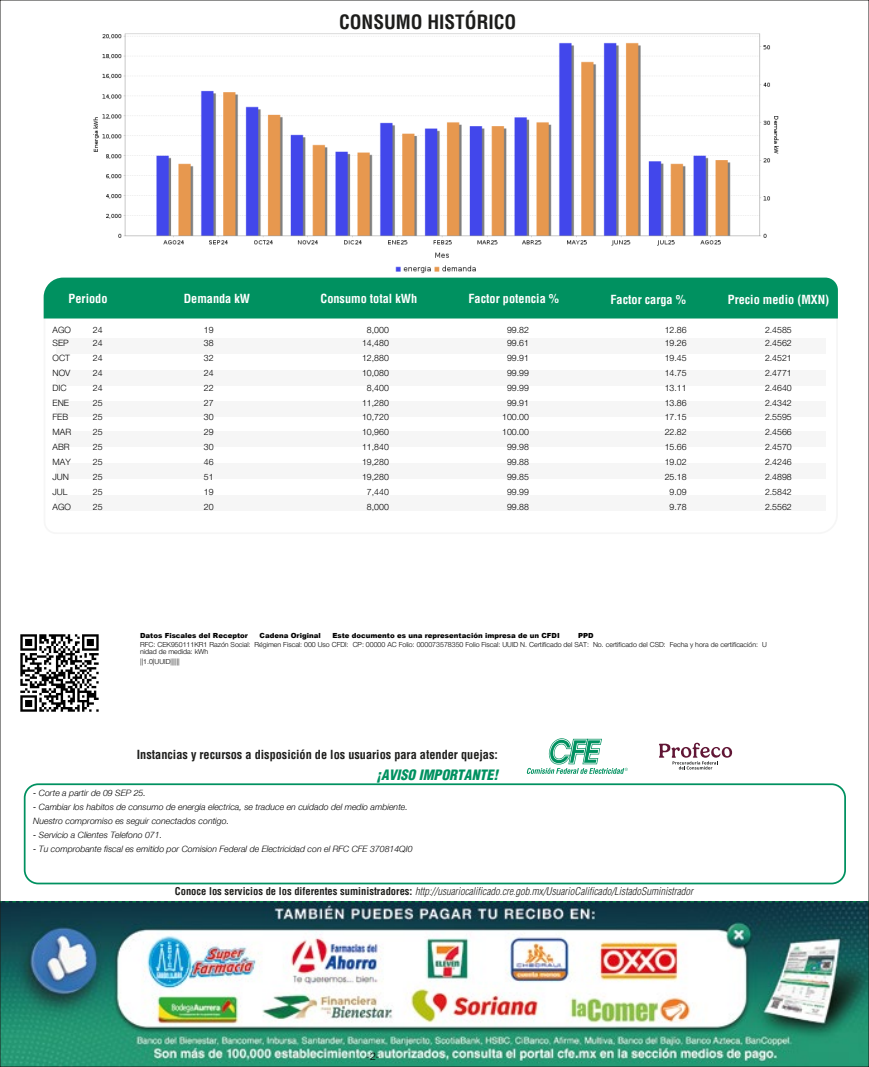
<style>
.page{position:relative;width:869px;height:1067px;background:#fff}
.page>*{position:absolute;margin:0;border:0;box-sizing:border-box;transform-origin:0 0}
.t1{font:700 condensed 19.25px "Helvetica LT Std";color:#1d1d1b}
.t2{font:italic 900 condensed 14px "Helvetica LT Std";color:#009160}
.t3{font:700 condensed 12.25px "Helvetica LT Std";color:#fff}
.t4{font:700 condensed 12.25px "Helvetica LT Std";color:#1d1d1b}
.t5{font:italic 300 condensed 10.5px "Helvetica LT Std";color:#1d1d1b}
.t6{font:300 10.5px "Helvetica Neue Cyr";color:#000}
.t7{font:300 8.75px "Helvetica Neue Cyr";color:#000}
.t8{font:italic 8.75px/14px "Helvetica Neue";color:#000}
.t9{font:300 7px/7px "Helvetica Neue Cyr";color:#000}
.t10{font:900 7px "Arial";color:#000}
.s1{font-weight:700;font-style:normal}
</style>
<div class="page">
<div style="left:44px;top:277px;width:793px;height:41px;background:#009160"></div>
<div style="left:24px;top:783px;width:821px;height:101px;border:2px solid #009160;border-radius:14px"></div>
<img style="left:2px;top:902px;width:864px;height:163px">
<svg style="left:659px;top:742px;width:72px;height:27px"></svg>
<svg style="left:526px;top:738px;width:101px;height:36px"></svg>
<svg style="left:2px;top:901px;width:864px;height:1px"></svg>
<img style="left:20px;top:634px;width:79px;height:78px">
<img style="left:93px;top:33px;width:686px;height:241px">
<h1 class="t1" style="left:339px;top:10px;width:179px">CONSUMO HISTÓRICO</h1>
<h3 class="t3" style="left:69px;top:291px;width:40px">Periodo</h3>
<h3 class="t3" style="left:184px;top:291px;width:68px">Demanda kW</h3>
<h3 class="t3" style="left:320px;top:291px;width:98px">Consumo total kWh</h3>
<h3 class="t3" style="left:468px;top:291px;width:92px">Factor potencia %</h3>
<h3 class="t3" style="left:610px;top:292px;width:77px">Factor carga %</h3>
<h3 class="t3" style="left:727px;top:292px;width:103px">Precio medio (MXN)</h3>
<p class="t7" style="left:52px;top:326px;width:20px">AGO</p>
<p class="t7" style="left:93px;top:326px;width:11px">24</p>
<p class="t7" style="left:204px;top:326px;width:11px">19</p>
<p class="t7" style="left:367px;top:326px;width:23px">8,000</p>
<p class="t7" style="left:507px;top:326px;width:23px">99.82</p>
<p class="t7" style="left:664px;top:326px;width:23px">12.86</p>
<p class="t7" style="left:764px;top:326px;width:28px">2.4585</p>
<p class="t7" style="left:52px;top:339px;width:18px">SEP</p>
<p class="t7" style="left:93px;top:339px;width:11px">24</p>
<p class="t7" style="left:204px;top:339px;width:11px">38</p>
<p class="t7" style="left:362px;top:339px;width:28px">14,480</p>
<p class="t7" style="left:507px;top:339px;width:23px">99.61</p>
<p class="t7" style="left:664px;top:339px;width:23px">19.26</p>
<p class="t7" style="left:764px;top:339px;width:28px">2.4562</p>
<p class="t7" style="left:52px;top:354px;width:19px">OCT</p>
<p class="t7" style="left:93px;top:354px;width:11px">24</p>
<p class="t7" style="left:204px;top:354px;width:11px">32</p>
<p class="t7" style="left:362px;top:354px;width:28px">12,880</p>
<p class="t7" style="left:507px;top:354px;width:23px">99.91</p>
<p class="t7" style="left:664px;top:354px;width:23px">19.45</p>
<p class="t7" style="left:764px;top:354px;width:28px">2.4521</p>
<p class="t7" style="left:52px;top:369px;width:19px">NOV</p>
<p class="t7" style="left:93px;top:369px;width:11px">24</p>
<p class="t7" style="left:204px;top:369px;width:11px">24</p>
<p class="t7" style="left:362px;top:369px;width:28px">10,080</p>
<p class="t7" style="left:507px;top:369px;width:23px">99.99</p>
<p class="t7" style="left:664px;top:369px;width:23px">14.75</p>
<p class="t7" style="left:764px;top:369px;width:28px">2.4771</p>
<p class="t7" style="left:52px;top:384px;width:16px">DIC</p>
<p class="t7" style="left:93px;top:384px;width:11px">24</p>
<p class="t7" style="left:204px;top:384px;width:11px">22</p>
<p class="t7" style="left:367px;top:384px;width:23px">8,400</p>
<p class="t7" style="left:507px;top:384px;width:23px">99.99</p>
<p class="t7" style="left:664px;top:384px;width:23px">13.11</p>
<p class="t7" style="left:764px;top:384px;width:28px">2.4640</p>
<p class="t7" style="left:52px;top:399px;width:18px">ENE</p>
<p class="t7" style="left:93px;top:399px;width:11px">25</p>
<p class="t7" style="left:204px;top:399px;width:11px">27</p>
<p class="t7" style="left:362px;top:399px;width:28px">11,280</p>
<p class="t7" style="left:507px;top:399px;width:23px">99.91</p>
<p class="t7" style="left:664px;top:399px;width:23px">13.86</p>
<p class="t7" style="left:764px;top:399px;width:28px">2.4342</p>
<p class="t7" style="left:52px;top:414px;width:17px">FEB</p>
<p class="t7" style="left:93px;top:414px;width:11px">25</p>
<p class="t7" style="left:204px;top:414px;width:11px">30</p>
<p class="t7" style="left:362px;top:414px;width:28px">10,720</p>
<p class="t7" style="left:502px;top:414px;width:28px">100.00</p>
<p class="t7" style="left:664px;top:414px;width:23px">17.15</p>
<p class="t7" style="left:764px;top:414px;width:28px">2.5595</p>
<p class="t7" style="left:52px;top:429px;width:20px">MAR</p>
<p class="t7" style="left:93px;top:429px;width:11px">25</p>
<p class="t7" style="left:204px;top:429px;width:11px">29</p>
<p class="t7" style="left:362px;top:429px;width:28px">10,960</p>
<p class="t7" style="left:502px;top:429px;width:28px">100.00</p>
<p class="t7" style="left:664px;top:429px;width:23px">22.82</p>
<p class="t7" style="left:764px;top:429px;width:28px">2.4566</p>
<p class="t7" style="left:52px;top:444px;width:19px">ABR</p>
<p class="t7" style="left:93px;top:444px;width:11px">25</p>
<p class="t7" style="left:204px;top:444px;width:11px">30</p>
<p class="t7" style="left:362px;top:444px;width:28px">11,840</p>
<p class="t7" style="left:507px;top:444px;width:23px">99.98</p>
<p class="t7" style="left:664px;top:444px;width:23px">15.66</p>
<p class="t7" style="left:764px;top:444px;width:28px">2.4570</p>
<p class="t7" style="left:52px;top:459px;width:20px">MAY</p>
<p class="t7" style="left:93px;top:459px;width:11px">25</p>
<p class="t7" style="left:204px;top:459px;width:11px">46</p>
<p class="t7" style="left:362px;top:459px;width:28px">19,280</p>
<p class="t7" style="left:507px;top:459px;width:23px">99.88</p>
<p class="t7" style="left:664px;top:459px;width:23px">19.02</p>
<p class="t7" style="left:764px;top:459px;width:28px">2.4246</p>
<p class="t7" style="left:52px;top:474px;width:18px">JUN</p>
<p class="t7" style="left:93px;top:474px;width:11px">25</p>
<p class="t7" style="left:204px;top:474px;width:11px">51</p>
<p class="t7" style="left:362px;top:474px;width:28px">19,280</p>
<p class="t7" style="left:507px;top:474px;width:23px">99.85</p>
<p class="t7" style="left:664px;top:474px;width:23px">25.18</p>
<p class="t7" style="left:764px;top:474px;width:28px">2.4898</p>
<p class="t7" style="left:52px;top:489px;width:17px">JUL</p>
<p class="t7" style="left:93px;top:489px;width:11px">25</p>
<p class="t7" style="left:204px;top:489px;width:11px">19</p>
<p class="t7" style="left:367px;top:489px;width:23px">7,440</p>
<p class="t7" style="left:507px;top:489px;width:23px">99.99</p>
<p class="t7" style="left:669px;top:489px;width:19px">9.09</p>
<p class="t7" style="left:764px;top:489px;width:28px">2.5842</p>
<p class="t7" style="left:52px;top:504px;width:20px">AGO</p>
<p class="t7" style="left:93px;top:504px;width:11px">25</p>
<p class="t7" style="left:204px;top:504px;width:11px">20</p>
<p class="t7" style="left:367px;top:504px;width:23px">8,000</p>
<p class="t7" style="left:507px;top:504px;width:23px">99.88</p>
<p class="t7" style="left:669px;top:504px;width:19px">9.78</p>
<p class="t7" style="left:764px;top:504px;width:28px">2.5562</p>
<p class="t10" style="left:140px;top:630px;width:109px">Datos Fiscales del Receptor</p>
<p class="t10" style="left:259px;top:630px;width:63px">Cadena Original</p>
<p class="t10" style="left:332px;top:630px;width:229px">Este documento es una representación impresa de un CFDI</p>
<p class="t10" style="left:578px;top:630px;width:17px">PPD</p>
<p class="t9" style="left:140px;top:641px;width:628px">RFC: CEK950111KR1 Razón Social: Régimen Fiscal: 000 Uso CFDI: CP: 00000 AC Folio: 000073578350 Folio Fiscal: UUID N. Certificado del SAT: No. certificado del CSD: Fecha y hora de certificación: U nidad de medida: kWh</p>
<p class="t9" style="left:140px;top:659px;width:41px">||1.0|UUID||||||</p>
<h3 class="t4" style="left:137px;top:746px;width:362px">Instancias y recursos a disposición de los usuarios para atender quejas:</h3>
<h2 class="t2" style="left:376px;top:765px;width:123px">¡AVISO IMPORTANTE!</h2>
<p class="t8" style="left:33px;top:785px;width:114px">- Corte a partir de 09 SEP 25.</p>
<p class="t8" style="left:33px;top:799px;width:376px">- Cambiar los habitos de consumo de energia electrica, se traduce en cuidado del medio ambiente.<br>Nuestro compromiso es seguir conectados contigo.</p>
<p class="t8" style="left:33px;top:827px;width:130px">- Servicio a Clientes Telefono 071.</p>
<p class="t8" style="left:33px;top:841px;width:380px">- Tu comprobante fiscal es emitido por Comision Federal de Electricidad con el RFC CFE 370814QI0</p>
<p class="t5" style="left:175px;top:884px;width:519px"><span class="s1">Conoce los servicios de los diferentes suministradores:</span> http://usuariocalificado.cre.gob.mx/UsuarioCalificado/ListadoSuministrador</p>
<p class="t6" style="left:366px;top:1052px;width:15px">-2-</p>
</div>
